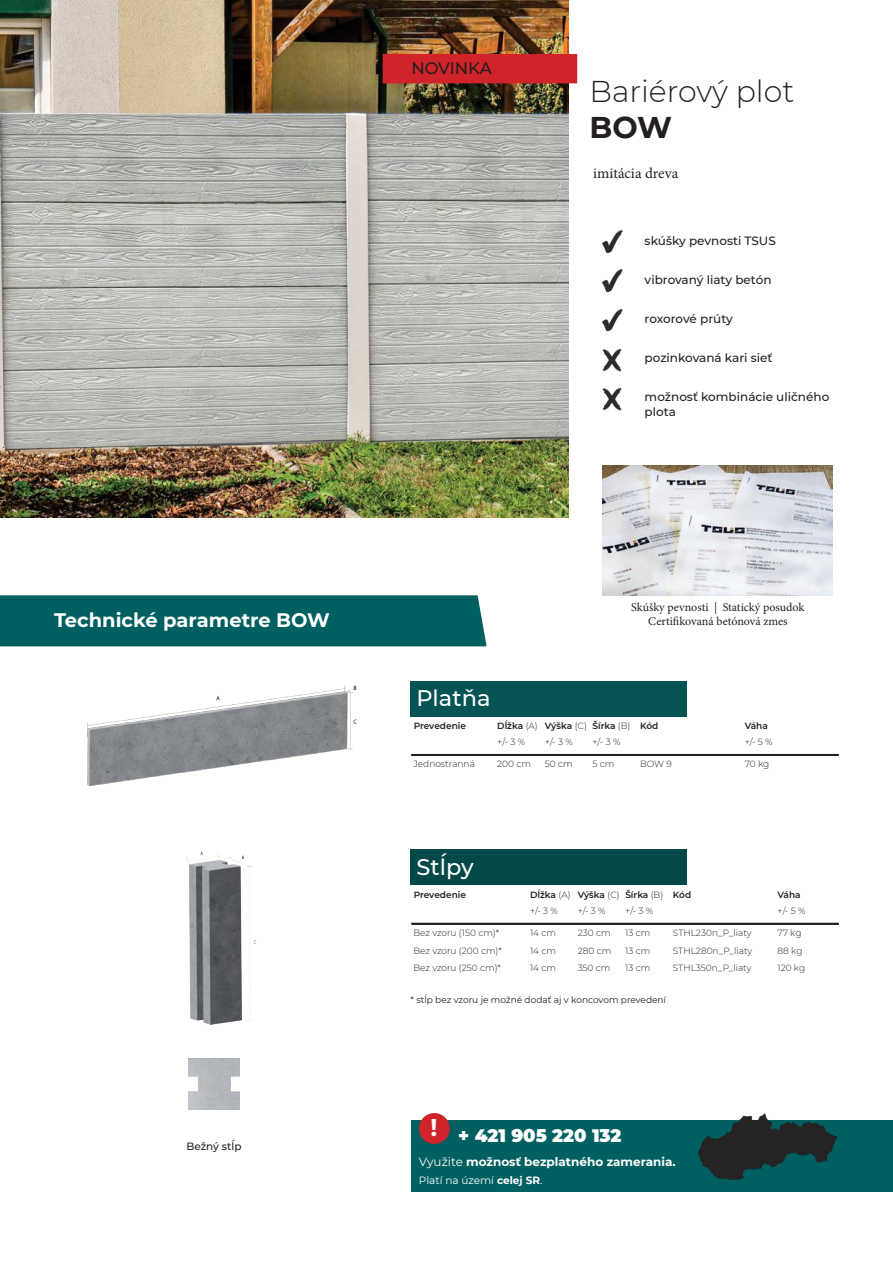
<style>
.page{position:relative;width:893px;height:1263px;background:#fff}
.page>*{position:absolute;margin:0;border:0;box-sizing:border-box;transform-origin:0 0}
.t1{font:300 30px "Montserrat";color:#231f20}
.t2{font:700 30px "Montserrat";color:#231f20}
.t3{font:700 24px "Montserrat";color:#fff}
.t4{font:500 22.5px "Montserrat";color:#fff}
.t5{font:700 19.5px "Montserrat";color:#fff}
.t6{font:900 18px "Montserrat";color:#fff}
.t7{font:500 16.5px "Montserrat";letter-spacing:-.01em;color:#231f20}
.t8{font:15px "Minion Pro";color:#231f20}
.t9{font:500 12px "Montserrat";color:#231f20}
.t10{font:12px "Minion Pro";color:#231f20}
.t11{font:700 12px "Montserrat";color:#fff}
.t12{font:10.5px "Montserrat";color:#fff}
.t13{font:500 10.5px "Montserrat";color:#231f20}
.t14{font:300 9px "Montserrat";color:#231f20}
.t15{font:600 9px "Montserrat";color:#231f20}
.t16{font:9px "Montserrat";color:#231f20}
.s1{font-weight:300}
.s2{font-weight:400}
.s3{font-weight:700}
</style>
<div class="page">
<img style="left:0;top:0;width:568px;height:517px">
<div style="left:0;top:595px;width:487px;height:52px;background:#005f60"></div>
<img style="left:88px;top:686px;width:269px;height:99px">
<img style="left:186px;top:852px;width:70px;height:172px">
<div style="left:411px;top:1120px;width:482px;height:72px;background:#005f60"></div>
<img style="left:698px;top:1113px;width:140px;height:67px">
<div style="left:419px;top:1113px;width:31px;height:31px;background:#d1232a;border-radius:50%"></div>
<img style="left:602px;top:230px;width:21px;height:24px">
<img style="left:602px;top:269px;width:21px;height:24px">
<img style="left:602px;top:308px;width:21px;height:24px">
<img style="left:602px;top:348px;width:20px;height:24px">
<img style="left:602px;top:387px;width:20px;height:24px">
<img style="left:602px;top:465px;width:231px;height:130px">
<div style="left:410px;top:681px;width:277px;height:35px;background:#055453"></div>
<div style="left:411px;top:754px;width:428px;height:2px;border:2px solid #231f20"></div>
<div style="left:411px;top:923px;width:428px;height:2px;border:2px solid #231f20"></div>
<div style="left:410px;top:850px;width:277px;height:35px;background:#044948"></div>
<div style="left:383px;top:54px;width:194px;height:29px;background:#d1232a"></div>
<p class="t5" style="left:54px;top:606px;width:277px">Technické parametre BOW</p>
<p class="t13" style="left:186px;top:1139px;width:57px">Bežný stĺp</p>
<p class="t7" style="left:411px;top:56px;width:82px">NOVINKA</p>
<p class="t4" style="left:416px;top:682px;width:76px">Platňa</p>
<p class="t1" style="left:589px;top:71px;width:206px">Bariérový plot</p>
<p class="t2" style="left:589px;top:105px;width:84px">BOW</p>
<p class="t8" style="left:593px;top:163px;width:87px">imitácia dreva</p>
<p class="t9" style="left:645px;top:232px;width:133px">skúšky pevnosti TSUS</p>
<p class="t9" style="left:645px;top:271px;width:128px">vibrovaný liaty betón</p>
<p class="t9" style="left:645px;top:310px;width:90px">roxorové prúty</p>
<p class="t9" style="left:645px;top:350px;width:129px">pozinkovaná kari sieť</p>
<p class="t9" style="left:645px;top:389px;width:186px">možnosť kombinácie uličného</p>
<p class="t9" style="left:645px;top:403px;width:33px">plota</p>
<p class="t10" style="left:631px;top:599px;width:175px">Skúšky pevnosti | Statický posudok</p>
<p class="t10" style="left:648px;top:613px;width:141px">Certifikovaná betónová zmes</p>
<p class="t15" style="left:414px;top:720px;width:54px">Prevedenie</p>
<p class="t15" style="left:497px;top:720px;width:42px">Dĺžka <span class="s1">(A)</span></p>
<p class="t15" style="left:545px;top:720px;width:43px">Výška <span class="s1">(C)</span></p>
<p class="t15" style="left:592px;top:720px;width:39px">Šírka <span class="s1">(B)</span></p>
<p class="t15" style="left:640px;top:720px;width:20px">Kód</p>
<p class="t15" style="left:745px;top:720px;width:25px">Váha</p>
<p class="t14" style="left:497px;top:736px;width:29px">+/- 3 %</p>
<p class="t14" style="left:545px;top:736px;width:29px">+/- 3 %</p>
<p class="t14" style="left:592px;top:736px;width:29px">+/- 3 %</p>
<p class="t14" style="left:745px;top:736px;width:29px">+/- 5 %</p>
<p class="t14" style="left:413px;top:758px;width:63px">Jednostranná</p>
<p class="t14" style="left:497px;top:758px;width:35px">200 cm</p>
<p class="t14" style="left:545px;top:758px;width:29px">50 cm</p>
<p class="t14" style="left:592px;top:758px;width:23px">5 cm</p>
<p class="t14" style="left:640px;top:758px;width:33px">BOW 9</p>
<p class="t14" style="left:745px;top:758px;width:26px">70 kg</p>
<p class="t4" style="left:417px;top:851px;width:59px">Stĺpy</p>
<p class="t15" style="left:414px;top:889px;width:54px">Prevedenie</p>
<p class="t15" style="left:530px;top:889px;width:42px">Dĺžka <span class="s1">(A)</span></p>
<p class="t15" style="left:578px;top:889px;width:43px">Výška <span class="s1">(C)</span></p>
<p class="t15" style="left:625px;top:889px;width:39px">Šírka <span class="s1">(B)</span></p>
<p class="t15" style="left:673px;top:889px;width:20px">Kód</p>
<p class="t15" style="left:777px;top:889px;width:25px">Váha</p>
<p class="t14" style="left:530px;top:905px;width:29px">+/- 3 %</p>
<p class="t14" style="left:578px;top:905px;width:29px">+/- 3 %</p>
<p class="t14" style="left:625px;top:905px;width:29px">+/- 3 %</p>
<p class="t14" style="left:777px;top:905px;width:29px">+/- 5 %</p>
<p class="t14" style="left:413px;top:927px;width:87px">Bez vzoru (150 cm)*</p>
<p class="t14" style="left:530px;top:927px;width:27px">14 cm</p>
<p class="t14" style="left:578px;top:927px;width:34px">230 cm</p>
<p class="t14" style="left:625px;top:927px;width:27px">13 cm</p>
<p class="t14" style="left:673px;top:927px;width:80px">STHL230n_P_liaty</p>
<p class="t14" style="left:777px;top:927px;width:26px">77 kg</p>
<p class="t14" style="left:413px;top:944px;width:90px">Bez vzoru (200 cm)*</p>
<p class="t14" style="left:530px;top:944px;width:27px">14 cm</p>
<p class="t14" style="left:578px;top:944px;width:35px">280 cm</p>
<p class="t14" style="left:625px;top:944px;width:27px">13 cm</p>
<p class="t14" style="left:673px;top:944px;width:81px">STHL280n_P_liaty</p>
<p class="t14" style="left:777px;top:944px;width:26px">88 kg</p>
<p class="t14" style="left:413px;top:961px;width:89px">Bez vzoru (250 cm)*</p>
<p class="t14" style="left:530px;top:961px;width:27px">14 cm</p>
<p class="t14" style="left:578px;top:961px;width:34px">350 cm</p>
<p class="t14" style="left:625px;top:961px;width:27px">13 cm</p>
<p class="t14" style="left:673px;top:961px;width:80px">STHL350n_P_liaty</p>
<p class="t14" style="left:777px;top:961px;width:29px">120 kg</p>
<p class="t16" style="left:410px;top:994px;width:257px">* stĺp bez vzoru je možné dodať aj v koncovom prevedení</p>
<p class="t3" style="left:431px;top:1110px;width:8px">!</p>
<p class="t6" style="left:458px;top:1122px;width:165px">+ 421 905 220 132</p>
<p class="t11" style="left:419px;top:1153px;width:258px"><span class="s2">Využite</span> možnosť bezplatného zamerania.</p>
<p class="t12" style="left:419px;top:1173px;width:125px">Platí na území <span class="s3">celej SR</span>.</p>
</div>
